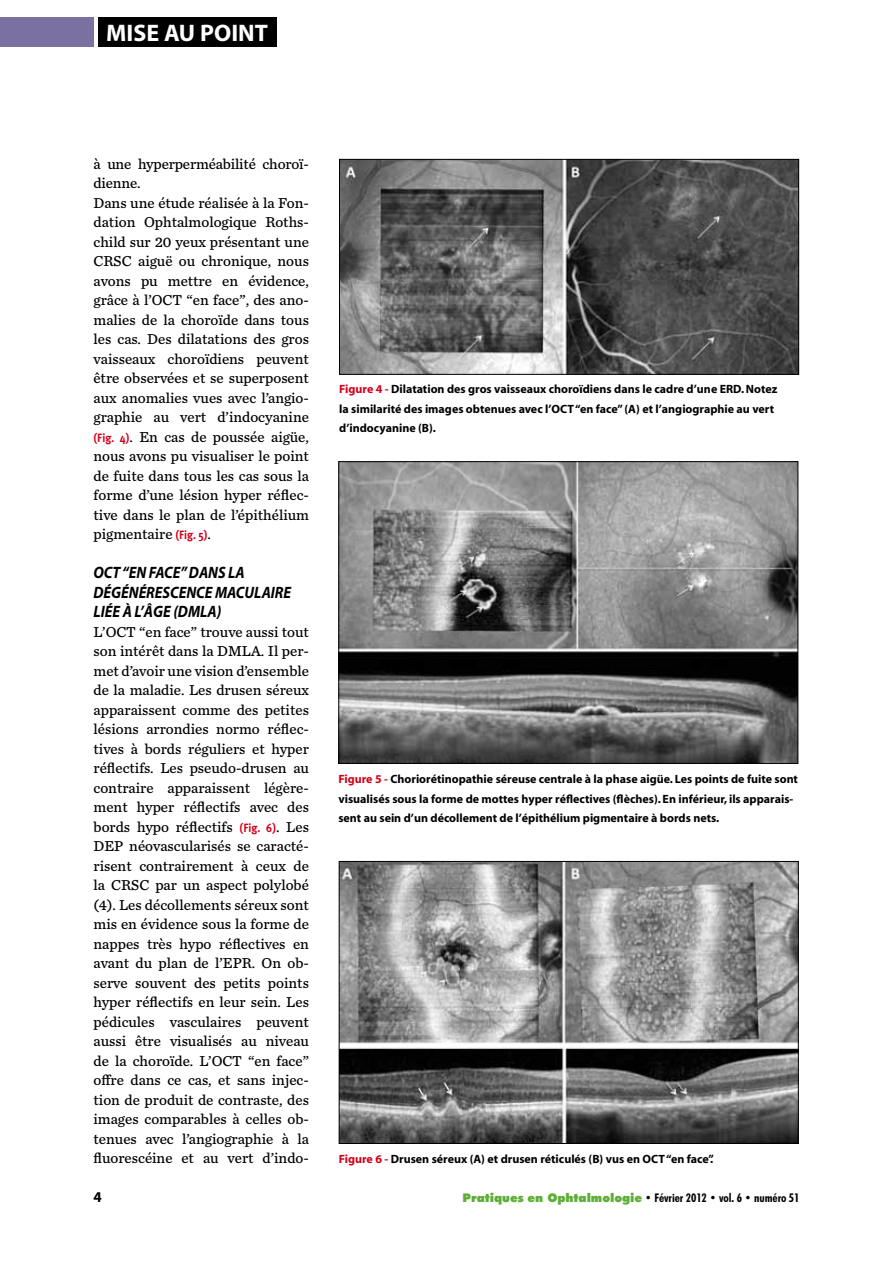
<style>
.page{position:relative;width:893px;height:1263px;background:#fff}
.page>*{position:absolute;margin:0;border:0;box-sizing:border-box;transform-origin:0 0}
.t1{font:700 24px "Myriad";color:#fff}
.t2{font:italic 700 16.5px/19.5px "Myriad";letter-spacing:-.005em;color:#000;scale:.9 1}
.t3{font:15px/19.5px "Chronicle Text G4";color:#000}
.t4{font:700 15px "Myriad";color:#000}
.t5{font:700 12px/19.5px "Myriad";color:#000}
.t6{font:700 condensed 12px "Futura BT";letter-spacing:-.005em;color:#000}
.s1{font-family:"Meta Plus";font-weight:700;font-size:12px;color:#d10019}
.s2{color:#d10019}
.s3{font-weight:900;font-stretch:normal;color:#5eae37}
</style>
<div class="page">
<div style="left:0;top:17px;width:94px;height:30px;background:#7b71a0"></div>
<div style="left:98px;top:17px;width:178px;height:30px;background:#000"></div>
<img style="left:341px;top:161px;width:456px;height:212px">
<div style="left:339px;top:159px;width:460px;height:216px;border:1px solid #000"></div>
<img style="left:340px;top:463px;width:456px;height:299px">
<div style="left:338px;top:461px;width:460px;height:303px;border:1px solid #000"></div>
<img style="left:341px;top:863px;width:456px;height:279px">
<div style="left:339px;top:861px;width:460px;height:283px;border:1px solid #000"></div>
<h1 class="t1" style="left:106px;top:20px;width:163px">Mise au point</h1>
<p class="t3" style="left:94px;top:153px;width:217px">à une hyperperméabilité choroï&shy;dienne.<br>Dans une étude réalisée à la Fon&shy;dation Ophtalmologique Roths&shy;child sur 20 yeux présentant une<br>CRSC aiguë ou chronique, nous avons pu mettre en évidence, grâce à l’OCT “en face”, des ano&shy;malies de la choroïde dans tous les cas. Des dilatations des gros vaisseaux choroïdiens peuvent être observées et se superposent aux anomalies vues avec l’angio&shy;graphie au vert d’indocyanine <span class="s1">(Fig. 4)</span>. En cas de poussée aigüe, nous avons pu visualiser le point de fuite dans tous les cas sous la forme d’une lésion hyper réflec&shy;tive dans le plan de l’épithélium pigmentaire <span class="s1">(Fig. 5)</span>.</p>
<p class="t2" style="left:94px;top:563px;width:221px">OC T “EN FACE” DANS LA<br>DÉGÉNÉRESCENCE MACULAIRE<br>LIÉE À L’ÂGE (DMLA</p>
<p class="t2" style="left:217px;top:603px;width:7px">)</p>
<p class="t3" style="left:94px;top:621px;width:217px;text-align:justify">L’OCT “en face” trouve aussi tout son intérêt dans la DMLA. Il per&shy;met d’avoir une vision d’ensemble de la maladie. Les drusen séreux apparaissent comme des petites lésions arrondies normo réflec&shy;tives à bords réguliers et hyper réflectifs. Les pseudo-drusen au contraire apparaissent légère&shy;ment hyper réflectifs avec des bords hypo réflectifs <span class="s1">(Fig. 6)</span>. Les DEP néovascularisés se caracté&shy;risent contrairement à ceux de la CRSC par un aspect polylobé (4). Les décollements séreux sont mis en évidence sous la forme de nappes très hypo réflectives en avant du plan de l’EPR. On ob&shy;serve souvent des petits points hyper réflectifs en leur sein. Les pédicules vasculaires peuvent aussi être visualisés au niveau de la choroïde. L’OCT “en face” offre dans ce cas, et sans injec&shy;tion de produit de contraste, des images comparables à celles ob&shy;tenues avec l’angiographie à la fluorescéine et au vert d’indo-</p>
<p class="t5" style="left:339px;top:380px;width:440px"><span class="s2">Figure 4 -</span> Dilatation des gros vaisseaux choroïdiens dans le cadre d’une ERD. Notez la similarité des images obtenues avec l’OCT “en face” (A) et l’angiographie au vert d’indocyanine (B).</p>
<p class="t5" style="left:338px;top:770px;width:461px"><span class="s2">Figure 5 -</span> Choriorétinopathie séreuse centrale à la phase aigüe. Les points de fuite sont visualisés sous la forme de mottes hyper réflectives (flèches). En inférieur, ils apparais&shy;sent au sein d’un décollement de l’épithélium pigmentaire à bords nets.</p>
<p class="t5" style="left:339px;top:1150px;width:377px"><span class="s2">Figure 6 -</span> Drusen séreux (A) et drusen réticulés (B) vus en OCT “en face”.</p>
<p class="t4" style="left:94px;top:1189px;width:10px">4</p>
<p class="t6" style="left:463px;top:1191px;width:338px"><span class="s3">Pratiques en Ophtalmologie</span> • Février 2012 • vol. 6 • numéro 51</p>
</div>
